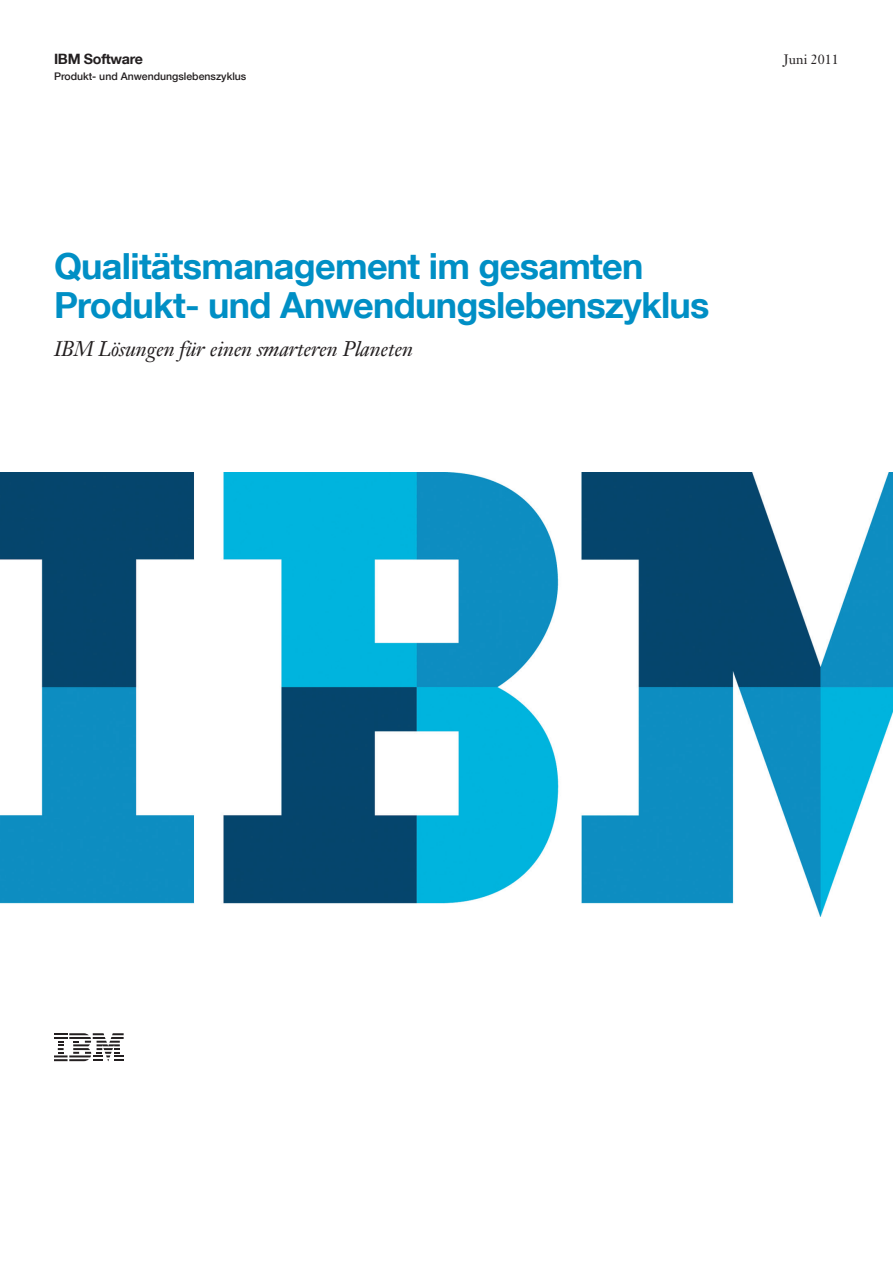
<style>
.page{position:relative;width:893px;height:1263px;background:#fff}
.page>*{position:absolute;margin:0;border:0;box-sizing:border-box;transform-origin:0 0}
.t1{font:700 36px/39px "Helvetica Neue LT Com";letter-spacing:-.02em;color:#008fc5}
.t2{font:italic 21px "Janson Text LT";letter-spacing:-.01em;color:#231f20}
.t3{font:700 14.25px "Helvetica Neue LT Com";letter-spacing:-.02em;color:#231f20}
.t4{font:13.5px "Janson Text LT Std";color:#231f20}
.t5{font:500 10.5px "Helvetica Neue LT Com";color:#231f20}
</style>
<div class="page">
<img style="left:0;top:473px;width:893px;height:444px">
<svg style="left:54px;top:1033px;width:70px;height:28px"></svg>
<p class="t3" style="left:54px;top:50px;width:90px">IBM Software</p>
<p class="t4" style="left:784px;top:51px;width:57px">Juni 2011</p>
<p class="t5" style="left:54px;top:69px;width:194px">Produkt- und Anwendungslebenszyklus</p>
<p class="t1" style="left:54px;top:246px;width:657px">Qualitätsmanagement im gesamten<br>Produkt- und Anwendungslebenszyklus</p>
<p class="t2" style="left:54px;top:336px;width:360px">IBM Lösungen für einen smarteren Planeten</p>
</div>
